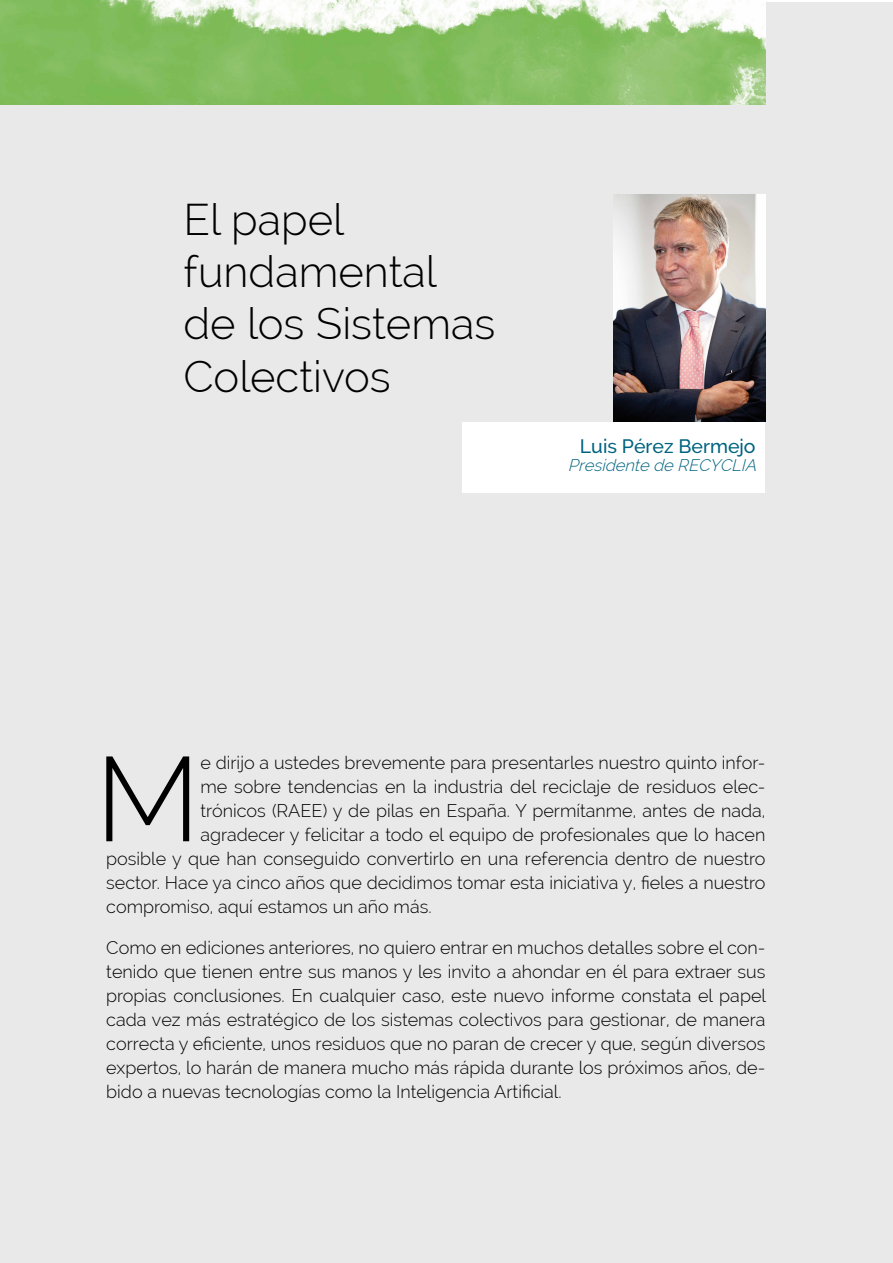
<style>
.page{position:relative;width:893px;height:1263px;background:#fff}
.page>*{position:absolute;margin:0;border:0;box-sizing:border-box;transform-origin:0 0}
.t1{font:300 119.4px "Raleway";color:#000}
.t2{font:300 43.5px/52.2px "Raleway";color:#000}
.t3{font:500 19.5px "Raleway";color:#00637f}
.t4{font:300 18px/24px "Raleway";color:#000;text-align:justify}
.t5{font:italic 300 16.5px "Raleway";color:#00637f}
</style>
<div class="page">
<div style="left:0;top:3px;width:893px;height:1260px;background:#e9e9e9"></div>
<img style="left:0;top:0;width:765px;height:105px">
<img style="left:614px;top:194px;width:151px;height:228px">
<div style="left:463px;top:422px;width:302px;height:71px;background:#fff"></div>
<h2 class="t2" style="left:183px;top:193px;width:313px">El papel fundamental de los Sistemas<br>Colectivos</h2>
<p class="t3" style="left:580px;top:434px;width:177px">Luis Pérez Bermejo</p>
<p class="t5" style="left:568px;top:455px;width:195px">Presidente de RECYCLIA</p>
<h1 class="t1" style="left:95px;top:729px;width:107px">M</h1>
<p class="t4" style="left:200px;top:751px;width:567px">e dirijo a ustedes brevemente para presentarles nuestro quinto infor-</p>
<p class="t4" style="left:200px;top:775px;width:567px">me sobre tendencias en la industria del reciclaje de residuos elec-</p>
<p class="t4" style="left:200px;top:799px;width:566px">trónicos (RAEE) y de pilas en España. Y permítanme, antes de nada,</p>
<p class="t4" style="left:200px;top:823px;width:566px">agradecer y felicitar a todo el equipo de profesionales que lo hacen</p>
<p class="t4" style="left:106px;top:847px;width:661px">posible y que han conseguido convertirlo en una referencia dentro de nuestro</p>
<p class="t4" style="left:106px;top:871px;width:661px">sector. Hace ya cinco años que decidimos tomar esta iniciativa y, fieles a nuestro</p>
<p class="t4" style="left:106px;top:895px;width:327px">compromiso, aquí estamos un año más.</p>
<p class="t4" style="left:106px;top:936px;width:661px">Como en ediciones anteriores, no quiero entrar en muchos detalles sobre el con&shy;tenido que tienen entre sus manos y les invito a ahondar en él para extraer sus propias conclusiones. En cualquier caso, este nuevo informe constata el papel cada vez más estratégico de los sistemas colectivos para gestionar, de manera correcta y eficiente, unos residuos que no paran de crecer y que, según diversos expertos, lo harán de manera mucho más rápida durante los próximos años, de&shy;bido a nuevas tecnologías como la Inteligencia Artificial.</p>
</div>
